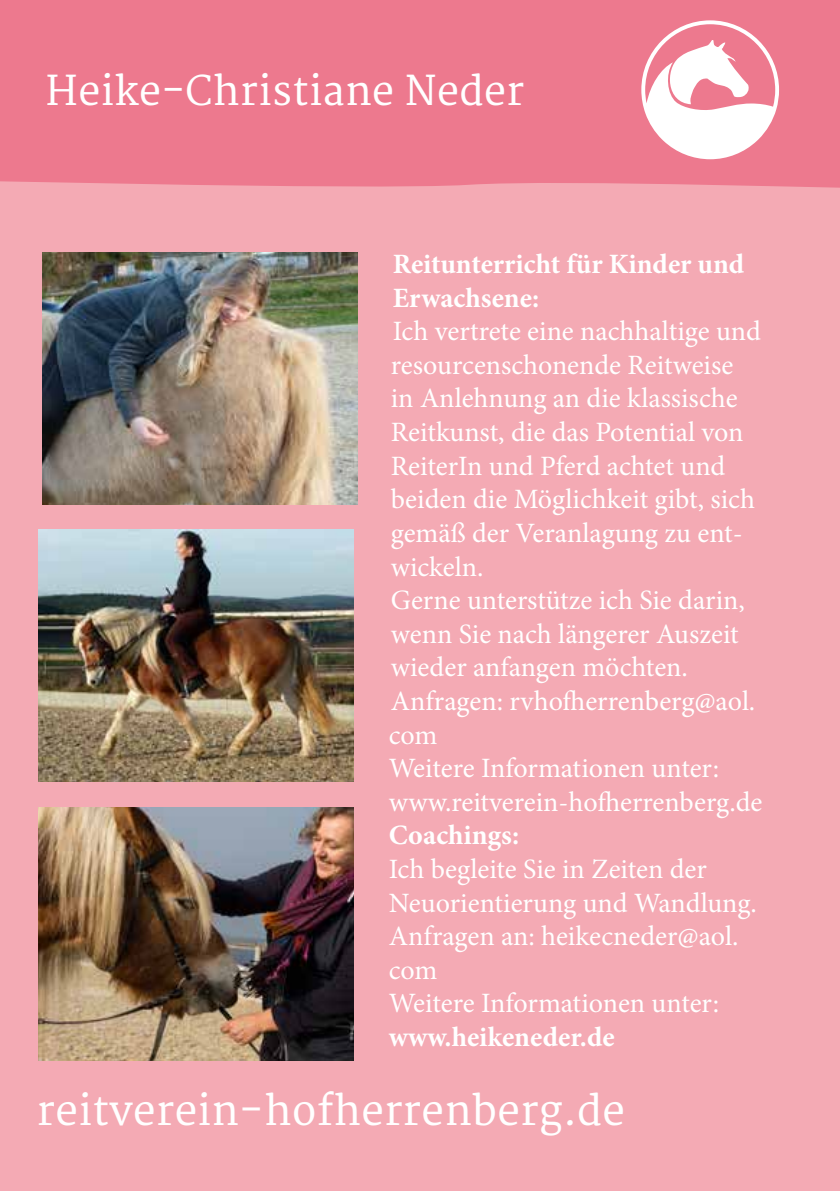
<style>
.page{position:relative;width:840px;height:1191px;background:#fff}
.page>*{position:absolute;margin:0;border:0;box-sizing:border-box;transform-origin:0 0}
.t1{font:41px "Merriweather";letter-spacing:.01em;color:#fff}
.t2{font:40px "Merriweather";letter-spacing:.01em;color:#fff}
.t3{font:28px/33.6px "Minion Pro";color:#fff}
.t4{font:700 28px/33.6px "Minion Pro";color:#fff}
</style>
<div class="page">
<div style="left:0;top:177px;width:839px;height:1014px;background:#f4aab4"></div>
<div style="left:0;top:0;width:839px;height:188px;background:#ed798e"></div>
<svg style="left:641px;top:20px;width:137px;height:139px"></svg>
<img style="left:43px;top:252px;width:314px;height:253px">
<img style="left:38px;top:807px;width:315px;height:253px">
<img style="left:38px;top:529px;width:315px;height:252px">
<h2 class="t2" style="left:45px;top:67px;width:480px">Heike-Christiane Neder</h2>
<p class="t4" style="left:392px;top:247px;width:353px">Reitunterricht für Kinder und<br>Erwachsene:</p>
<p class="t3" style="left:388px;top:314px;width:375px">Ich vertrete eine nachhaltige und resourcenschonende Reitweise<br>in Anlehnung an die klassische<br>Reitkunst, die das Potential von<br>ReiterIn und Pferd achtet und beiden die Möglichkeit gibt, sich gemäß der Veranlagung zu ent&shy;wickeln.<br>Gerne unterstütze ich Sie darin, wenn Sie nach längerer Auszeit wieder anfangen möchten.<br>Anfragen: rvhofherrenberg@aol. com<br>Weitere Informationen unter: www.reitverein-hofherrenberg.de</p>
<p class="t4" style="left:388px;top:818px;width:132px">Coachings:</p>
<p class="t3" style="left:388px;top:852px;width:369px">Ich begleite Sie in Zeiten der<br>Neuorientierung und Wandlung.<br>Anfragen an: heikecneder@aol. com<br>Weitere Informationen unter:</p>
<p class="t4" style="left:388px;top:1020px;width:227px">www.heikeneder.de</p>
<h1 class="t1" style="left:37px;top:1086px;width:589px">reitverein-hofherrenberg.de</h1>
</div>
